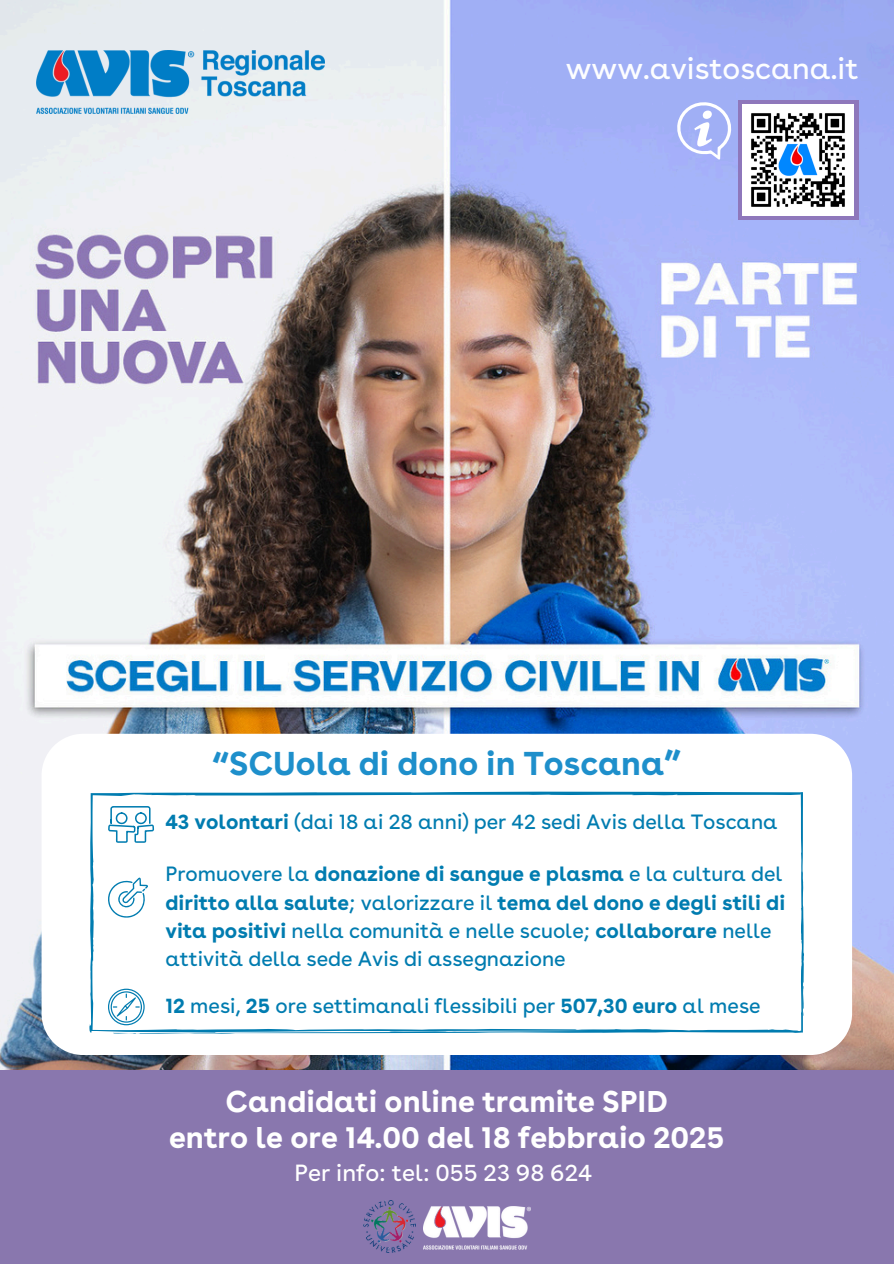
<style>
.page{position:relative;width:894px;height:1264px;background:#fff}
.page>*{position:absolute;margin:0;border:0;box-sizing:border-box;transform-origin:0 0}
.t1{font:700 33px "Buenos Aires";color:#1e8fcb}
.t2{font:700 30px/36px "Buenos Aires";color:#fff;text-align:center}
.t3{font:30px "Buenos Aires";color:#fdfeff}
.t4{font:23.4px "Buenos Aires";color:#fff}
.t5{font:20.7px/28.2px "Buenos Aires";color:#007cb0}
.s1{font-weight:700}
</style>
<div class="page">
<img style="left:0;top:0;width:893px;height:1070px">
<div style="left:0;top:1070px;width:893px;height:193px;background:#8977ae"></div>
<div style="left:737px;top:100px;width:121px;height:119px;background:#8e77bb"></div>
<img style="left:742px;top:104px;width:111px;height:112px">
<svg style="left:674px;top:100px;width:59px;height:60px"></svg>
<img style="left:36px;top:51px;width:288px;height:63px">
<svg style="left:42px;top:733px;width:809px;height:322px"></svg>
<svg style="left:89px;top:791px;width:714px;height:243px"></svg>
<svg style="left:108px;top:806px;width:46px;height:37px"></svg>
<svg style="left:108px;top:877px;width:40px;height:41px"></svg>
<svg style="left:108px;top:988px;width:37px;height:37px"></svg>
<img style="left:363px;top:1200px;width:52px;height:52px">
<img style="left:423px;top:1206px;width:107px;height:44px">
<p class="t3" style="left:565px;top:50px;width:294px">www.avistoscana.it</p>
<p class="t1" style="left:212px;top:743px;width:470px">“SCUola di dono in Toscana”</p>
<p class="t5" style="left:165px;top:807px;width:613px"><span class="s1">43 volontari</span> (dai 18 ai 28 anni) per 42 sedi Avis della Toscana</p>
<p class="t5" style="left:165px;top:859px;width:621px">Promuovere la <span class="s1">donazione di sangue e plasma</span> e la cultura del <span class="s1">diritto alla salute</span>; valorizzare il <span class="s1">tema del dono e degli stili di vita positivi</span> nella comunità e nelle scuole; <span class="s1">collaborare</span> nelle attività della sede Avis di assegnazione</p>
<h2 class="t5" style="left:165px;top:991px;width:596px"><span class="s1">12</span> mesi, <span class="s1">25</span> ore settimanali flessibili per <span class="s1">507,30 euro</span> al mese</h2>
<h1 class="t2" style="left:169px;top:1083px;width:556px">Candidati online tramite SPID<br>entro le ore 14.00 del 18 febbraio 2025</h1>
<p class="t4" style="left:294px;top:1158px;width:299px">Per info: tel: 055 23 98 624</p>
</div>
